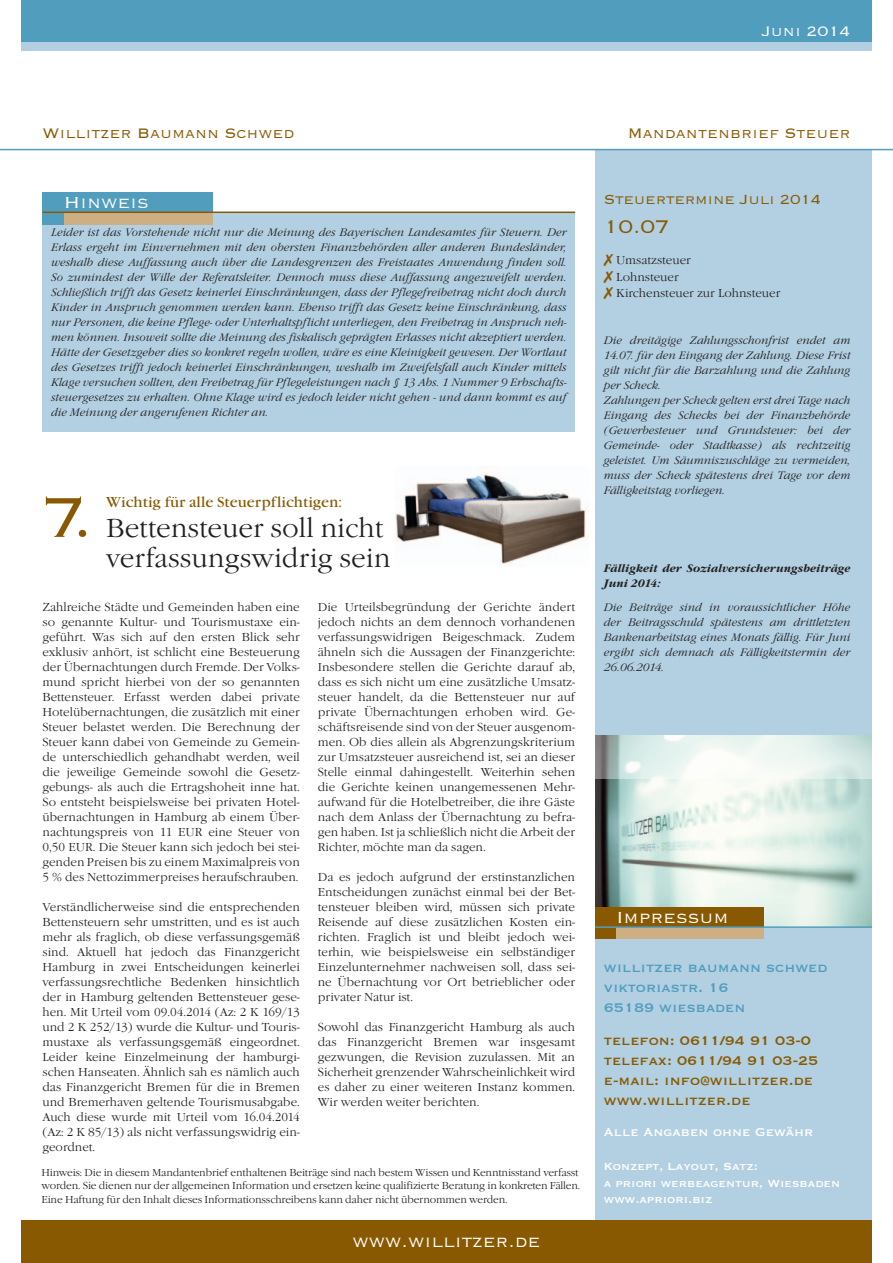
<style>
.page{position:relative;width:893px;height:1263px;background:#fff}
.page>*{position:absolute;margin:0;border:0;box-sizing:border-box;transform-origin:0 0}
.t1{font:300 73.5px "Copperplate";color:#885900}
.t2{font:300 27px/30px "Garamond Itc T";color:#231f20}
.t3{font:300 24px "Copperplate";color:#885900}
.t4{font:300 21px "Copperplate";color:#fff}
.t5{font:300 18px "Copperplate";color:#885900}
.t6{font:300 18px "Copperplate";color:#fff}
.t7{font:300 17.25px "Copperplate";letter-spacing:-.01em;color:#885900}
.t8{font:16.5px "Copperplate";color:#885900}
.t9{font:16.5px "Copperplate";color:#519dbe}
.t10{font:15px "Garamond Itc T";color:#885900}
.t11{font:15px "Copperplate";color:#fff}
.t12{font:13.5px "Copperplate";color:#fff}
.Grundlinienraster{font:300 12px/15px "Garamond Itc T";color:#231f20;text-align:justify}
.t13{font:italic 300 11.25px/15px "Garamond Itc T";color:#231f20;text-align:justify}
.t14{font:italic 700 11.25px/15px "Garamond Itc T";color:#231f20}
.t15{font:300 10.5px "Garamond Itc T";letter-spacing:-.015em;color:#231f20}
</style>
<div class="page">
<img style="left:396px;top:472px;width:192px;height:95px">
<div style="left:595px;top:149px;width:277px;height:1071px;background:#b2d0e2"></div>
<div style="left:21px;top:1220px;width:851px;height:43px;background:#885900"></div>
<div style="left:21px;top:0;width:851px;height:43px;background:#519dbe"></div>
<div style="left:21px;top:43px;width:851px;height:8px;background:#b2d0e2"></div>
<hr style="left:0;top:149px;width:893px;height:1px;background:#519dbe">
<img style="left:595px;top:779px;width:277px;height:147px">
<div style="left:595px;top:907px;width:169px;height:32px;background:#885900"></div>
<div style="left:616px;top:928px;width:148px;height:11px;background:#ceaf84"></div>
<hr style="left:595px;top:926px;width:277px;height:2px;background:#519dbe">
<svg style="left:595px;top:736px;width:277px;height:43px;background:#dee9e5"></svg>
<div style="left:43px;top:213px;width:532px;height:218px;background:#b2d0e2"></div>
<div style="left:43px;top:192px;width:170px;height:32px;background:#519dbe"></div>
<div style="left:64px;top:213px;width:149px;height:11px;background:#ceaf84"></div>
<hr style="left:43px;top:212px;width:532px;height:1px;background:#885900">
<p class="t6" style="left:762px;top:19px;width:90px">Juni 2014</p>
<p class="t5" style="left:43px;top:121px;width:254px">Willitzer Baumann Schwed</p>
<p class="t5" style="left:628px;top:121px;width:224px">Mandantenbrief Steuer</p>
<p class="t4" style="left:64px;top:188px;width:87px">Hinweis</p>
<p class="t13" style="left:51px;top:225px;width:517px">Leider ist das Vorstehende nicht nur die Meinung des Bayerischen Landesamtes für Steuern. Der Erlass ergeht im Einvernehmen mit den obersten Finanzbehörden aller anderen Bundesländer, weshalb diese Auffassung auch über die Landesgrenzen des Freistaates Anwendung finden soll.<br>So zumindest der Wille der Referatsleiter. Dennoch muss diese Auffassung angezweifelt werden.<br>Schließlich trifft das Gesetz keinerlei Einschränkungen, dass der Pflegefreibetrag nicht doch durch Kinder in Anspruch genommen werden kann. Ebenso trifft das Gesetz keine Einschränkung, dass nur Personen, die keine Pflege- oder Unterhaltspflicht unterliegen, den Freibetrag in Anspruch neh&shy;men können. Insoweit sollte die Meinung des fiskalisch geprägten Erlasses nicht akzeptiert werden.<br>Hätte der Gesetzgeber dies so konkret regeln wollen, wäre es eine Kleinigkeit gewesen. Der Wortlaut des Gesetzes trifft jedoch keinerlei Einschränkungen, weshalb im Zweifelsfall auch Kinder mittels Klage versuchen sollten, den Freibetrag für Pflegeleistungen nach § 13 Abs. 1 Nummer 9 Erbschafts&shy;steuergesetzes zu erhalten. Ohne Klage wird es jedoch leider nicht gehen - und dann kommt es auf die Meinung der angerufenen Richter an.</p>
<p class="t1" style="left:42px;top:469px;width:53px">7.</p>
<p class="t10" style="left:106px;top:493px;width:237px">Wichtig für alle Steuerpflichtigen:</p>
<p class="t2" style="left:106px;top:513px;width:286px">Bettensteuer soll nicht verfassungswidrig sein</p>
<p class="Grundlinienraster" style="left:43px;top:600px;width:259px">Zahlreiche Städte und Gemeinden haben eine so genannte Kultur- und Tourismustaxe ein&shy;geführt. Was sich auf den ersten Blick sehr exklusiv anhört, ist schlicht eine Besteuerung der Übernachtungen durch Fremde. Der Volks&shy;mund spricht hierbei von der so genannten Bettensteuer. Erfasst werden dabei private Hotelübernachtungen, die zusätzlich mit einer Steuer belastet werden. Die Berechnung der Steuer kann dabei von Gemeinde zu Gemein&shy;de unterschiedlich gehandhabt werden, weil die jeweilige Gemeinde sowohl die Gesetz&shy;gebungs- als auch die Ertragshoheit inne hat.<br>So entsteht beispielsweise bei privaten Hotel&shy;übernachtungen in Hamburg ab einem Über&shy;nachtungspreis von 11 EUR eine Steuer von 0,50 EUR. Die Steuer kann sich jedoch bei stei&shy;genden Preisen bis zu einem Maximalpreis von 5 % des Nettozimmerpreises heraufschrauben.</p>
<p class="Grundlinienraster" style="left:43px;top:900px;width:259px">Verständlicherweise sind die entsprechenden Bettensteuern sehr umstritten, und es ist auch mehr als fraglich, ob diese verfassungsgemäß sind. Aktuell hat jedoch das Finanzgericht Hamburg in zwei Entscheidungen keinerlei verfassungsrechtliche Bedenken hinsichtlich der in Hamburg geltenden Bettensteuer gese&shy;hen. Mit Urteil vom 09.04.2014 (Az: 2 K 169/13 und 2 K 252/13) wurde die Kultur- und Touris&shy;mustaxe als verfassungsgemäß eingeordnet.<br>Leider keine Einzelmeinung der hamburgi&shy;schen Hanseaten. Ähnlich sah es nämlich auch das Finanzgericht Bremen für die in Bremen und Bremerhaven geltende Tourismusabgabe.<br>Auch diese wurde mit Urteil vom 16.04.2014 (Az: 2 K 85/13) als nicht verfassungswidrig ein&shy;geordnet.</p>
<p class="Grundlinienraster" style="left:318px;top:600px;width:259px">Die Urteilsbegründung der Gerichte ändert jedoch nichts an dem dennoch vorhandenen verfassungswidrigen Beigeschmack. Zudem ähneln sich die Aussagen der Finanzgerichte:<br>Insbesondere stellen die Gerichte darauf ab, dass es sich nicht um eine zusätzliche Umsatz&shy;steuer handelt, da die Bettensteuer nur auf private Übernachtungen erhoben wird. Ge&shy;schäftsreisende sind von der Steuer ausgenom&shy;men. Ob dies allein als Abgrenzungskriterium zur Umsatzsteuer ausreichend ist, sei an dieser Stelle einmal dahingestellt. Weiterhin sehen die Gerichte keinen unangemessenen Mehr&shy;aufwand für die Hotelbetreiber, die ihre Gäste nach dem Anlass der Übernachtung zu befra&shy;gen haben. Ist ja schließlich nicht die Arbeit der Richter, möchte man da sagen.</p>
<p class="Grundlinienraster" style="left:318px;top:870px;width:259px">Da es jedoch aufgrund der erstinstanzlichen Entscheidungen zunächst einmal bei der Bet&shy;tensteuer bleiben wird, müssen sich private Reisende auf diese zusätzlichen Kosten ein&shy;richten. Fraglich ist und bleibt jedoch wei&shy;terhin, wie beispielsweise ein selbständiger Einzelunternehmer nachweisen soll, dass sei&shy;ne Übernachtung vor Ort betrieblicher oder privater Natur ist.</p>
<p class="Grundlinienraster" style="left:318px;top:1020px;width:259px">Sowohl das Finanzgericht Hamburg als auch das Finanzgericht Bremen war insgesamt gezwungen, die Revision zuzulassen. Mit an Sicherheit grenzender Wahrscheinlichkeit wird es daher zu einer weiteren Instanz kommen.<br>Wir werden weiter berichten.</p>
<p class="t15" style="left:41px;top:1166px;width:539px">Hinweis: Die in diesem Mandantenbrief enthaltenen Beiträge sind nach bestem Wissen und Kenntnisstand verfasst</p>
<p class="t15" style="left:41px;top:1179px;width:540px">worden. Sie dienen nur der allgemeinen Information und ersetzen keine qualifizierte Beratung in konkreten Fällen.</p>
<p class="t15" style="left:41px;top:1193px;width:467px">Eine Haftung für den Inhalt dieses Informationsschreibens kann daher nicht übernommen werden.</p>
<p class="t4" style="left:353px;top:1227px;width:189px">www.willitzer.de</p>
<p class="t7" style="left:604px;top:188px;width:219px">Steuertermine Juli 2014</p>
<p class="t3" style="left:604px;top:211px;width:67px">10.07</p>
<p class="Grundlinienraster" style="left:616px;top:253px;width:76px">Umsatzsteuer</p>
<p class="Grundlinienraster" style="left:616px;top:270px;width:64px">Lohnsteuer</p>
<p class="Grundlinienraster" style="left:616px;top:286px;width:166px">Kirchensteuer zur Lohnsteuer</p>
<p class="t13" style="left:604px;top:333px;width:248px">Die dreitägige Zahlungsschonfrist endet am 14.07. für den Eingang der Zahlung. Diese Frist gilt nicht für die Barzahlung und die Zahlung per Scheck.</p>
<p class="t13" style="left:604px;top:393px;width:248px">Zahlungen per Scheck gelten erst drei Tage nach Eingang des Schecks bei der Finanzbehörde (Gewerbesteuer und Grundsteuer: bei der Gemeinde- oder Stadtkasse) als rechtzeitig geleistet. Um Säumniszuschläge zu vermeiden, muss der Scheck spätestens drei Tage vor dem Fälligkeitstag vorliegen.</p>
<p class="t14" style="left:604px;top:561px;width:248px">Fälligkeit der Sozialversicherungsbeiträge<br>Juni 2014:</p>
<p class="t13" style="left:604px;top:600px;width:248px">Die Beiträge sind in voraussichtlicher Höhe der Beitragsschuld spätestens am drittletzten Bankenarbeitstag eines Monats fällig. Für Juni ergibt sich demnach als Fälligkeitstermin der 26.06.2014.</p>
<p class="t4" style="left:617px;top:904px;width:114px">Impressum</p>
<p class="t9" style="left:604px;top:957px;width:225px">willitzer baumann schwed</p>
<p class="t9" style="left:604px;top:977px;width:126px">viktoriastr. 16</p>
<p class="t9" style="left:604px;top:997px;width:143px">65189 wiesbaden</p>
<p class="t8" style="left:604px;top:1030px;width:209px">telefon: 0611/94 91 03-0</p>
<p class="t8" style="left:604px;top:1050px;width:216px">telefax: 0611/94 91 03-25</p>
<p class="t8" style="left:604px;top:1070px;width:211px">e-mail: info@willitzer.de</p>
<p class="t8" style="left:604px;top:1089px;width:148px">www.willitzer.de</p>
<p class="t11" style="left:604px;top:1122px;width:211px">Alle Angaben ohne Gewähr</p>
<p class="t12" style="left:604px;top:1158px;width:156px">Konzept, Layout, Satz:</p>
<p class="t12" style="left:604px;top:1174px;width:238px">a priori werbeagentur, Wiesbaden</p>
<p class="t12" style="left:604px;top:1190px;width:110px">www.apriori.biz</p>
</div>
